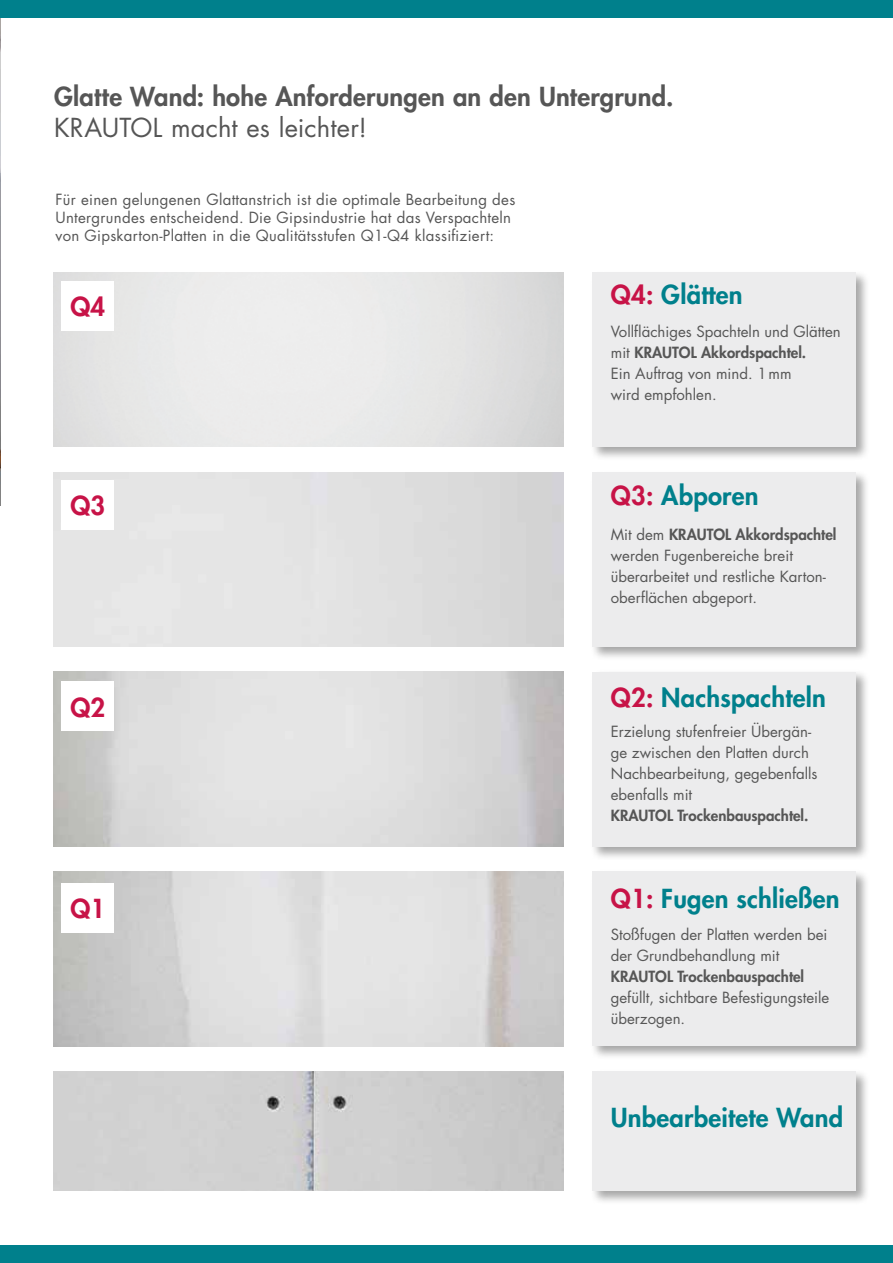
<style>
.page{position:relative;width:893px;height:1263px;background:#fff}
.page>*{position:absolute;margin:0;border:0;box-sizing:border-box;transform-origin:0 0}
.t1{font:800 25.5px "Futura Std";letter-spacing:.01em;color:#00808c}
.t2{font:800 25.5px "Futura Std";letter-spacing:.01em;color:#565656}
.t3{font:25.5px "Futura Std";letter-spacing:.01em;color:#565656}
.t4{font:800 25.5px "Futura Std";letter-spacing:.01em;color:#c71347}
.t5{font:15px/21px "Futura Std";color:#565656}
.t6{font:15px/18px "Futura Std";letter-spacing:.02em;color:#565656}
.t7{font:800 15px "Futura Std";color:#565656}
.s1{color:#c71347}
.s2{font-weight:800}
</style>
<div class="page">
<img style="left:0;top:17px;width:1px;height:489px">
<div style="left:0;top:1246px;width:893px;height:17px;background:#00808c"></div>
<div style="left:0;top:0;width:893px;height:17px;background:#00808c"></div>
<img style="left:53px;top:1071px;width:510px;height:120px">
<div style="left:590px;top:1069px;width:280px;height:136px;background:#000;opacity:.35"></div>
<div style="left:592px;top:1071px;width:264px;height:120px;background:#ececed"></div>
<div style="left:590px;top:670px;width:280px;height:190px;background:#000;opacity:.35"></div>
<div style="left:592px;top:672px;width:264px;height:174px;background:#ececed"></div>
<div style="left:590px;top:470px;width:280px;height:190px;background:#000;opacity:.35"></div>
<div style="left:592px;top:472px;width:264px;height:174px;background:#ececed"></div>
<div style="left:590px;top:270px;width:280px;height:191px;background:#000;opacity:.35"></div>
<div style="left:592px;top:272px;width:264px;height:174px;background:#ececed"></div>
<div style="left:590px;top:869px;width:280px;height:191px;background:#000;opacity:.35"></div>
<div style="left:592px;top:872px;width:264px;height:174px;background:#ececed"></div>
<h1 class="t2" style="left:54px;top:81px;width:621px">Glatte Wand: hohe Anforderungen an den Untergrund.</h1>
<h1 class="t3" style="left:54px;top:111px;width:315px">KRAUTOL macht es leichter!</h1>
<p class="t6" style="left:55px;top:191px;width:461px">Für einen gelungenen Glattanstrich ist die optimale Bearbeitung des<br>Untergrundes entscheidend. Die Gipsindustrie hat das Verspachteln von Gipskarton-Platten in die Qualitätsstufen Q1-Q4 klassifiziert:</p>
<h1 class="t4" style="left:70px;top:291px;width:36px">Q4</h1>
<h1 class="t4" style="left:70px;top:490px;width:36px">Q3</h1>
<h1 class="t4" style="left:70px;top:691px;width:36px">Q2</h1>
<h1 class="t4" style="left:70px;top:893px;width:36px">Q1</h1>
<h1 class="t1" style="left:611px;top:278px;width:133px"><span class="s1">Q4:</span> Glätten</h1>
<p class="t5" style="left:611px;top:321px;width:231px">Vollflächiges Spachteln und Glätten mit <span class="s2">KRAUTOL Akkordspachtel.<br></span>Ein Auftrag von mind. 1mm<br>wird empfohlen.</p>
<h1 class="t1" style="left:611px;top:479px;width:149px"><span class="s1">Q3:</span> Abporen</h1>
<p class="t5" style="left:611px;top:525px;width:227px">Mit dem <span class="s2">KRAUTOL Akkordspachtel </span>werden Fugenbereiche breit überarbeitet und restliche Karton&shy;oberflächen abgeport.</p>
<h1 class="t1" style="left:611px;top:681px;width:217px"><span class="s1">Q2:</span> Nachspachteln</h1>
<p class="t5" style="left:611px;top:721px;width:208px">Erzielung stufenfreier Übergän&shy;ge zwischen den Platten durch<br>Nachbearbeitung, gegebenfalls ebenfalls mit</p>
<p class="t7" style="left:611px;top:806px;width:199px">KRAUTOL Trockenbauspachtel.</p>
<h1 class="t1" style="left:611px;top:883px;width:230px"><span class="s1">Q1:</span> Fugen schließen</h1>
<p class="t5" style="left:611px;top:924px;width:218px">Stoßfugen der Platten werden bei der Grundbehandlung mit</p>
<p class="t7" style="left:611px;top:967px;width:195px">KRAUTOL Trockenbauspachtel</p>
<p class="t5" style="left:611px;top:987px;width:220px">gefüllt, sichtbare Befestigungsteile überzogen.</p>
<h1 class="t1" style="left:611px;top:1102px;width:234px">Unbearbeitete Wand</h1>
</div>
